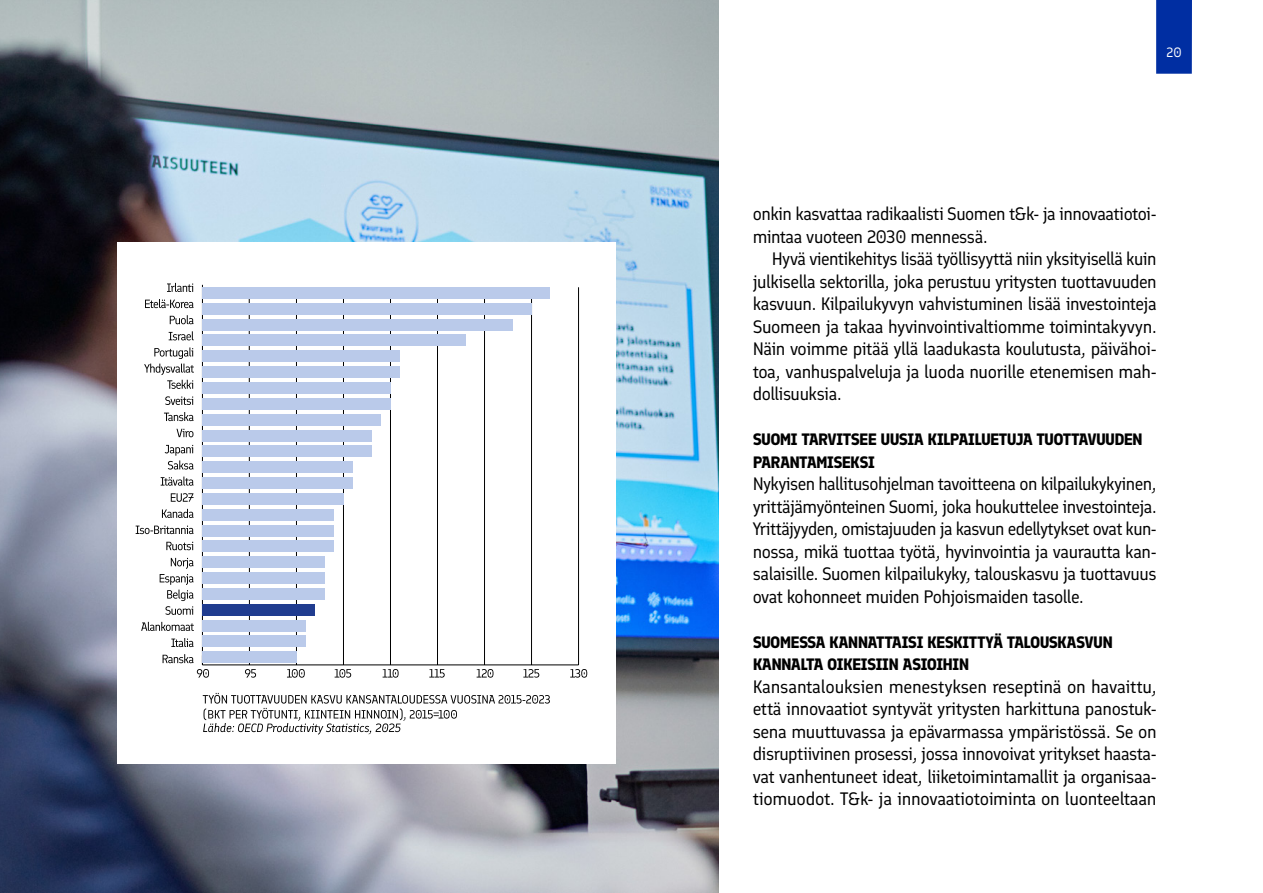
<style>
.page{position:relative;width:1263px;height:893px;background:#fff}
.page>*{position:absolute;margin:0;border:0;box-sizing:border-box;transform-origin:0 0}
.body_text{font:18px/22.5px "Finlandica";letter-spacing:-.025em;color:#000;text-align:justify}
.body_text_indent{font:18px/22.5px "Finlandica";letter-spacing:-.025em;color:#000;text-align:justify}
.t1{font:700 16.5px/22.5px "Finlandica";letter-spacing:-.05em;color:#000}
.t2{font:13.5px "Finlandica";color:#fff}
</style>
<div class="page">
<img style="left:0;top:0;width:719px;height:893px">
<div style="left:1156px;top:0;width:36px;height:74px;background:#002ea2"></div>
<div style="left:117px;top:243px;width:498px;height:521px;background:#fff"></div>
<svg style="left:203px;top:693px;width:347px;height:42px"></svg>
<hr style="left:202px;top:665px;width:376px;height:1px;background:#000">
<hr style="left:249px;top:287px;width:1px;height:378px;background:#000">
<hr style="left:296px;top:287px;width:1px;height:378px;background:#000">
<hr style="left:343px;top:287px;width:1px;height:378px;background:#000">
<hr style="left:390px;top:287px;width:1px;height:378px;background:#000">
<hr style="left:437px;top:287px;width:1px;height:378px;background:#000">
<hr style="left:484px;top:287px;width:1px;height:378px;background:#000">
<hr style="left:531px;top:287px;width:1px;height:378px;background:#000">
<hr style="left:578px;top:287px;width:1px;height:378px;background:#000">
<hr style="left:202px;top:285px;width:1px;height:380px;background:#000">
<div style="left:202px;top:651px;width:94px;height:12px;background:#bacaea"></div>
<div style="left:202px;top:636px;width:104px;height:11px;background:#bacaea"></div>
<div style="left:202px;top:620px;width:104px;height:11px;background:#bacaea"></div>
<div style="left:202px;top:604px;width:113px;height:11px;background:#203c8f"></div>
<div style="left:202px;top:588px;width:123px;height:12px;background:#bacaea"></div>
<div style="left:202px;top:572px;width:123px;height:12px;background:#bacaea"></div>
<div style="left:202px;top:556px;width:123px;height:12px;background:#bacaea"></div>
<div style="left:202px;top:541px;width:132px;height:11px;background:#bacaea"></div>
<div style="left:202px;top:525px;width:132px;height:11px;background:#bacaea"></div>
<div style="left:202px;top:509px;width:132px;height:11px;background:#bacaea"></div>
<div style="left:202px;top:493px;width:141px;height:11px;background:#bacaea"></div>
<div style="left:202px;top:477px;width:151px;height:12px;background:#bacaea"></div>
<div style="left:202px;top:461px;width:151px;height:12px;background:#bacaea"></div>
<div style="left:202px;top:446px;width:170px;height:11px;background:#bacaea"></div>
<div style="left:202px;top:430px;width:170px;height:11px;background:#bacaea"></div>
<div style="left:202px;top:414px;width:179px;height:11px;background:#bacaea"></div>
<div style="left:202px;top:398px;width:188px;height:11px;background:#bacaea"></div>
<div style="left:202px;top:382px;width:188px;height:12px;background:#bacaea"></div>
<div style="left:202px;top:366px;width:198px;height:12px;background:#bacaea"></div>
<div style="left:202px;top:351px;width:198px;height:11px;background:#bacaea"></div>
<div style="left:202px;top:335px;width:264px;height:11px;background:#bacaea"></div>
<div style="left:202px;top:319px;width:311px;height:11px;background:#bacaea"></div>
<div style="left:202px;top:303px;width:329px;height:11px;background:#bacaea"></div>
<div style="left:202px;top:287px;width:348px;height:12px;background:#bacaea"></div>
<svg style="left:167px;top:283px;width:26px;height:9px"></svg>
<svg style="left:145px;top:299px;width:49px;height:9px"></svg>
<svg style="left:170px;top:315px;width:24px;height:9px"></svg>
<svg style="left:169px;top:331px;width:25px;height:9px"></svg>
<svg style="left:144px;top:347px;width:50px;height:42px"></svg>
<svg style="left:165px;top:396px;width:28px;height:9px"></svg>
<svg style="left:164px;top:412px;width:30px;height:9px"></svg>
<svg style="left:176px;top:429px;width:17px;height:8px"></svg>
<svg style="left:165px;top:445px;width:29px;height:25px"></svg>
<svg style="left:161px;top:477px;width:33px;height:9px"></svg>
<svg style="left:171px;top:493px;width:23px;height:9px"></svg>
<svg style="left:162px;top:509px;width:32px;height:9px"></svg>
<svg style="left:136px;top:526px;width:58px;height:8px"></svg>
<svg style="left:166px;top:542px;width:27px;height:8px"></svg>
<svg style="left:160px;top:558px;width:34px;height:57px"></svg>
<svg style="left:141px;top:622px;width:53px;height:9px"></svg>
<svg style="left:171px;top:638px;width:23px;height:9px"></svg>
<svg style="left:163px;top:654px;width:49px;height:24px"></svg>
<svg style="left:245px;top:669px;width:11px;height:9px"></svg>
<svg style="left:287px;top:669px;width:18px;height:9px"></svg>
<svg style="left:335px;top:669px;width:16px;height:9px"></svg>
<svg style="left:383px;top:669px;width:16px;height:9px"></svg>
<svg style="left:429px;top:669px;width:16px;height:9px"></svg>
<svg style="left:477px;top:669px;width:16px;height:9px"></svg>
<svg style="left:523px;top:669px;width:16px;height:9px"></svg>
<svg style="left:570px;top:669px;width:17px;height:9px"></svg>
<p class="t2" style="left:1166px;top:42px;width:17px">20</p>
<p class="body_text" style="left:753px;top:201px;width:405px">onkin kasvattaa radikaalisti Suomen t&amp;k- ja innovaatiotoi&shy;mintaa vuoteen 2030 mennessä.</p>
<p class="body_text_indent" style="left:753px;top:246px;width:405px;text-indent:19px">Hyvä vientikehitys lisää työllisyyttä niin yksityisellä kuin julkisella sektorilla, joka perustuu yritysten tuottavuuden kasvuun. Kilpailukyvyn vahvistuminen lisää investointeja Suomeen ja takaa hyvinvointivaltiomme toimintakyvyn.<br>Näin voimme pitää yllä laadukasta koulutusta, päivähoi&shy;toa, vanhuspalveluja ja luoda nuorille etenemisen mah&shy;dollisuuksia.</p>
<h4 class="t1" style="left:753px;top:427px;width:392px">SUOMI TARVITSEE UUSIA KILPAILUETUJA TUOTTAVUUDEN<br>PARANTAMISEKSI</h4>
<p class="body_text" style="left:753px;top:471px;width:405px">Nykyisen hallitusohjelman tavoitteena on kilpailukykyinen, yrittäjämyönteinen Suomi, joka houkuttelee investointeja.<br>Yrittäjyyden, omistajuuden ja kasvun edellytykset ovat kun&shy;nossa, mikä tuottaa työtä, hyvinvointia ja vaurautta kan&shy;salaisille. Suomen kilpailukyky, talouskasvu ja tuottavuus ovat kohonneet muiden Pohjoismaiden tasolle.</p>
<h4 class="t1" style="left:753px;top:629px;width:362px">SUOMESSA KANNATTAISI KESKITTYÄ TALOUSKASVUN<br>KANNALTA OIKEISIIN ASIOIHIN</h4>
<p class="body_text" style="left:753px;top:674px;width:406px">Kansantalouksien menestyksen reseptinä on havaittu, että innovaatiot syntyvät yritysten harkittuna panostuk&shy;sena muuttuvassa ja epävarmassa ympäristössä. Se on disruptiivinen prosessi, jossa innovoivat yritykset haasta&shy;vat vanhentuneet ideat, liiketoimintamallit ja organisaa&shy;tiomuodot. T&amp;k- ja innovaatiotoiminta on luonteeltaan</p>
</div>
